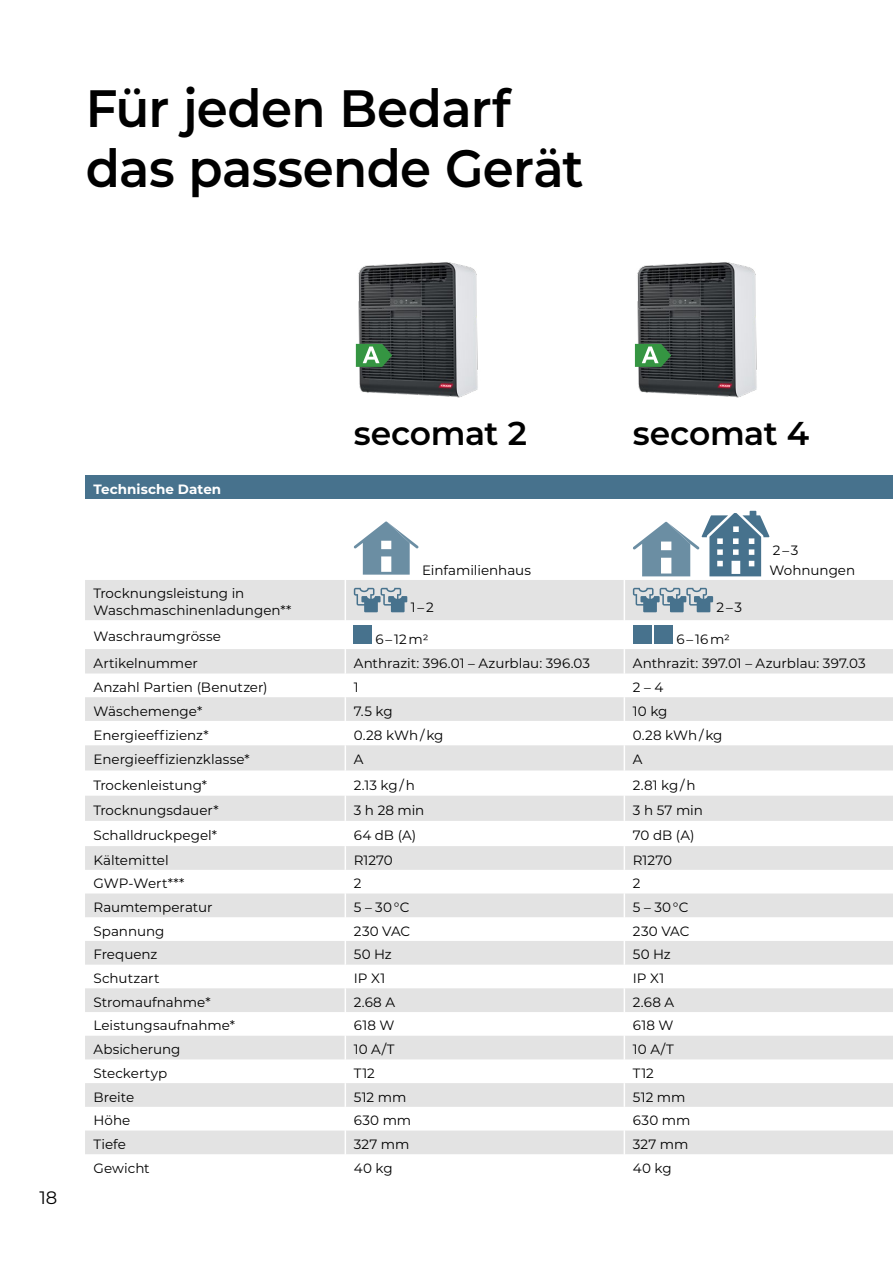
<style>
.page{position:relative;width:893px;height:1263px;background:#fff}
.page>*{position:absolute;margin:0;border:0;box-sizing:border-box;transform-origin:0 0}
.t1{font:600 52.5px/60px "Montserrat";letter-spacing:-.015em;color:#000;scale:.95 1}
.t2{font:600 33px "Montserrat";letter-spacing:-.01em;color:#000}
.t3{font:18px "Montserrat";color:#000}
.t4{font:13.5px/19.5px "Montserrat";color:#000}
.t5{font:700 13.5px "Montserrat";letter-spacing:.005em;color:#fff}
</style>
<div class="page">
<div style="left:85px;top:475px;width:808px;height:24px;background:#47728d"></div>
<svg style="left:85px;top:580px;width:808px;height:574px;fill:#e3e3e3"></svg>
<hr style="left:345px;top:580px;width:1px;height:40px;background:#fff">
<hr style="left:624px;top:580px;width:1px;height:40px;background:#fff">
<svg style="left:345px;top:620px;width:1px;height:534px"></svg>
<svg style="left:624px;top:620px;width:1px;height:534px"></svg>
<img style="left:355px;top:262px;width:123px;height:136px">
<svg style="left:356px;top:344px;width:36px;height:23px"></svg>
<img style="left:634px;top:262px;width:123px;height:136px">
<svg style="left:635px;top:344px;width:36px;height:23px"></svg>
<svg style="left:354px;top:521px;width:65px;height:54px"></svg>
<svg style="left:633px;top:511px;width:136px;height:65px"></svg>
<svg style="left:354px;top:588px;width:53px;height:24px"></svg>
<svg style="left:633px;top:588px;width:80px;height:24px;background:#95aab7"></svg>
<div style="left:354px;top:625px;width:18px;height:19px;background:#47728d"></div>
<div style="left:633px;top:625px;width:18px;height:19px;background:#47728d"></div>
<div style="left:655px;top:625px;width:18px;height:19px;background:#47728d"></div>
<h1 class="t1" style="left:86px;top:76px;width:526px">Für jeden Bedarf das passende Gerät</h1>
<h3 class="t3" style="left:39px;top:1185px;width:19px">18</h3>
<p class="t5" style="left:94px;top:479px;width:129px">Technische Daten</p>
<p class="t4" style="left:94px;top:585px;width:199px;line-height:16.5px">Trocknungsleistung in<br>Waschmaschinenladungen**</p>
<h2 class="t2" style="left:354px;top:410px;width:175px">secomat 2</h2>
<h2 class="t2" style="left:633px;top:410px;width:178px">secomat 4</h2>
<p class="t4" style="left:422px;top:560px;width:110px">Einfamilienhaus</p>
<p class="t4" style="left:411px;top:597px;width:24px">1 – 2</p>
<p class="t4" style="left:717px;top:597px;width:27px">2 – 3</p>
<p class="t4" style="left:769px;top:540px;width:87px">2 – 3<br>Wohnungen</p>
<p class="t4" style="left:94px;top:626px;width:129px">Waschraumgrösse</p>
<p class="t4" style="left:376px;top:629px;width:54px">6 – 12 m2</p>
<p class="t4" style="left:676px;top:629px;width:55px">6 – 16 m2</p>
<p class="t4" style="left:94px;top:653px;width:106px">Artikelnummer</p>
<p class="t4" style="left:354px;top:653px;width:238px">Anthrazit: 396.01 – Azurblau: 396.03</p>
<p class="t4" style="left:633px;top:653px;width:234px">Anthrazit: 397.01 – Azurblau: 397.03</p>
<p class="t4" style="left:94px;top:677px;width:176px">Anzahl Partien (Benutzer)</p>
<p class="t4" style="left:354px;top:677px;width:6px">1</p>
<p class="t4" style="left:633px;top:677px;width:32px">2 – 4</p>
<p class="t4" style="left:94px;top:701px;width:110px">Wäschemenge*</p>
<p class="t4" style="left:354px;top:701px;width:40px">7.5 kg</p>
<p class="t4" style="left:633px;top:701px;width:36px">10 kg</p>
<p class="t4" style="left:94px;top:725px;width:117px">Energieeffizienz*</p>
<p class="t4" style="left:354px;top:725px;width:91px">0.28 kWh / kg</p>
<p class="t4" style="left:633px;top:725px;width:91px">0.28 kWh / kg</p>
<p class="t4" style="left:94px;top:749px;width:158px">Energieeffizienzklasse*</p>
<p class="t4" style="left:354px;top:749px;width:11px">A</p>
<p class="t4" style="left:633px;top:749px;width:11px">A</p>
<p class="t4" style="left:94px;top:775px;width:115px">Trockenleistung*</p>
<p class="t4" style="left:354px;top:775px;width:62px">2.13 kg / h</p>
<p class="t4" style="left:633px;top:775px;width:64px">2.81 kg / h</p>
<p class="t4" style="left:94px;top:800px;width:127px">Trocknungsdauer*</p>
<p class="t4" style="left:354px;top:800px;width:72px">3 h 28 min</p>
<p class="t4" style="left:633px;top:800px;width:71px">3 h 57 min</p>
<p class="t4" style="left:94px;top:825px;width:125px">Schalldruckpegel*</p>
<p class="t4" style="left:354px;top:825px;width:64px">64 dB (A)</p>
<p class="t4" style="left:633px;top:825px;width:63px">70 dB (A)</p>
<p class="t4" style="left:94px;top:849px;width:77px">Kältemittel</p>
<p class="t4" style="left:354px;top:849px;width:41px">R1270</p>
<p class="t4" style="left:633px;top:849px;width:41px">R1270</p>
<p class="t4" style="left:94px;top:873px;width:92px">GWP-Wert***</p>
<p class="t4" style="left:354px;top:873px;width:9px">2</p>
<p class="t4" style="left:633px;top:873px;width:9px">2</p>
<p class="t4" style="left:94px;top:897px;width:120px">Raumtemperatur</p>
<p class="t4" style="left:354px;top:897px;width:57px">5 – 30 °C</p>
<p class="t4" style="left:633px;top:897px;width:57px">5 – 30 °C</p>
<p class="t4" style="left:94px;top:920px;width:72px">Spannung</p>
<p class="t4" style="left:354px;top:920px;width:58px">230 VAC</p>
<p class="t4" style="left:633px;top:920px;width:58px">230 VAC</p>
<p class="t4" style="left:94px;top:944px;width:65px">Frequenz</p>
<p class="t4" style="left:354px;top:944px;width:39px">50 Hz</p>
<p class="t4" style="left:633px;top:944px;width:39px">50 Hz</p>
<p class="t4" style="left:94px;top:968px;width:68px">Schutzart</p>
<p class="t4" style="left:354px;top:968px;width:33px">IP X1</p>
<p class="t4" style="left:633px;top:968px;width:33px">IP X1</p>
<p class="t4" style="left:94px;top:992px;width:119px">Stromaufnahme*</p>
<p class="t4" style="left:354px;top:992px;width:43px">2.68 A</p>
<p class="t4" style="left:633px;top:992px;width:43px">2.68 A</p>
<p class="t4" style="left:94px;top:1015px;width:143px">Leistungsaufnahme*</p>
<p class="t4" style="left:354px;top:1015px;width:42px">618 W</p>
<p class="t4" style="left:633px;top:1015px;width:42px">618 W</p>
<p class="t4" style="left:94px;top:1039px;width:89px">Absicherung</p>
<p class="t4" style="left:354px;top:1039px;width:42px">10 A/T</p>
<p class="t4" style="left:633px;top:1039px;width:42px">10 A/T</p>
<p class="t4" style="left:94px;top:1063px;width:75px">Steckertyp</p>
<p class="t4" style="left:354px;top:1063px;width:23px">T12</p>
<p class="t4" style="left:633px;top:1063px;width:23px">T12</p>
<p class="t4" style="left:94px;top:1086px;width:42px">Breite</p>
<p class="t4" style="left:354px;top:1086px;width:54px">512 mm</p>
<p class="t4" style="left:633px;top:1086px;width:54px">512 mm</p>
<p class="t4" style="left:94px;top:1110px;width:38px">Höhe</p>
<p class="t4" style="left:354px;top:1110px;width:59px">630 mm</p>
<p class="t4" style="left:633px;top:1110px;width:59px">630 mm</p>
<p class="t4" style="left:94px;top:1134px;width:34px">Tiefe</p>
<p class="t4" style="left:354px;top:1134px;width:57px">327 mm</p>
<p class="t4" style="left:633px;top:1134px;width:57px">327 mm</p>
<p class="t4" style="left:94px;top:1157px;width:58px">Gewicht</p>
<p class="t4" style="left:354px;top:1157px;width:40px">40 kg</p>
<p class="t4" style="left:633px;top:1157px;width:40px">40 kg</p>
</div>
